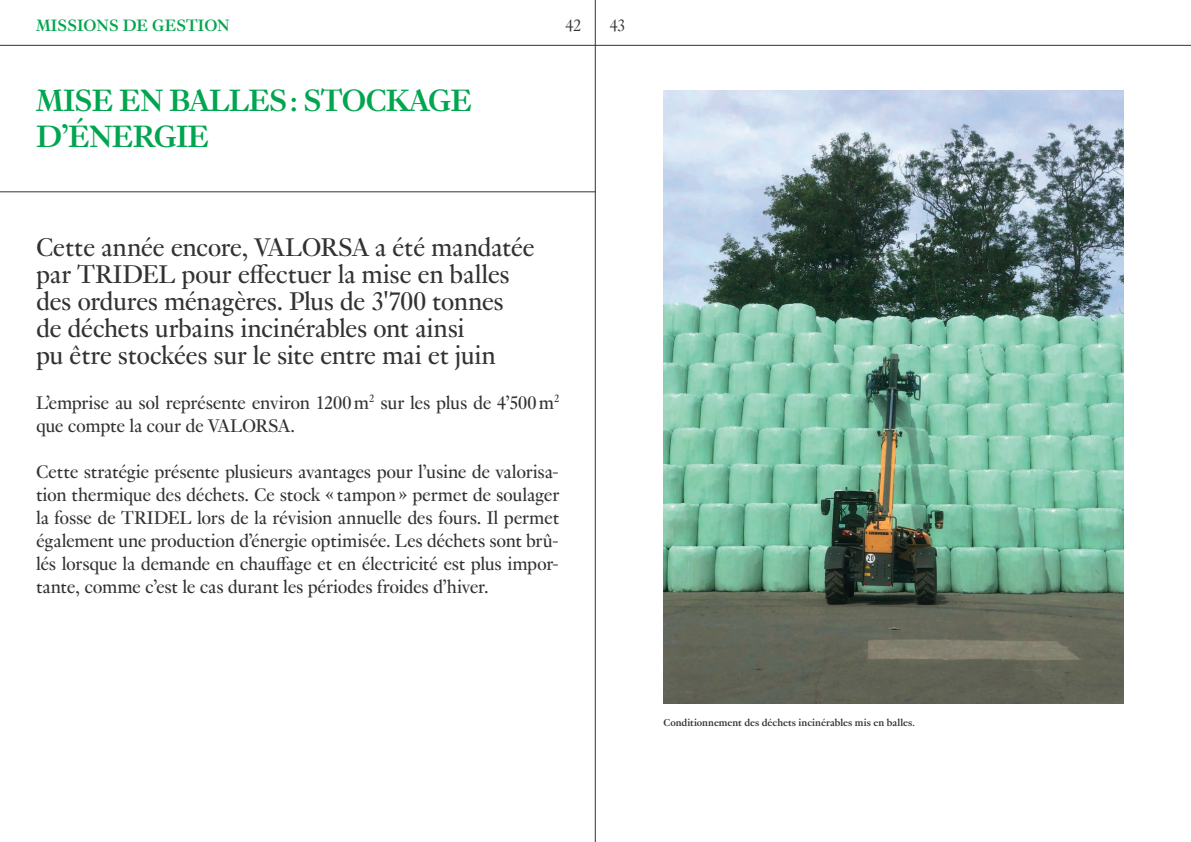
<style>
.page{position:relative;width:1191px;height:842px;background:#fff}
.page>*{position:absolute;margin:0;border:0;box-sizing:border-box;transform-origin:0 0}
.t1{font:700 33.8px/36.1px "Genath";letter-spacing:-.02em;color:#00a54f}
.t2{font:28px/27px "Genath";letter-spacing:-.015em;color:#323232}
.t3{font:20px/23px "Genath";letter-spacing:-.015em;color:#323232}
.t4{font:700 18px "Genath";letter-spacing:.01em;color:#00a54f}
.t5{font:300 18px "Genath";color:#323232}
.t6{font:700 11px "Genath";color:#323232}
</style>
<div class="page">
<hr style="left:0;top:192px;width:595px;height:1px;background:#323232">
<hr style="left:0;top:45px;width:1191px;height:1px;background:#323232">
<hr style="left:595px;top:0;width:1px;height:842px;background:#323232">
<img style="left:663px;top:91px;width:460px;height:612px">
<p class="t4" style="left:36px;top:12px;width:195px">MISSIONS DE GESTION</p>
<h1 class="t1" style="left:36px;top:80px;width:437px">MISE EN BALLES : STOCKAGE<br>D’ÉNERGIE</h1>
<p class="t5" style="left:565px;top:12px;width:17px">42</p>
<p class="t5" style="left:609px;top:12px;width:17px">43</p>
<h2 class="t2" style="left:36px;top:232px;width:500px">Cette année encore, VALORSA a été mandatée par TRIDEL pour effectuer la mise en balles des ordures ménagères. Plus de 3'700 tonnes de déchets urbains incinérables ont ainsi<br>pu être stockées sur le site entre mai et juin</h2>
<p class="t3" style="left:36px;top:390px;width:525px">L’emprise au sol représente environ 1200 m<sup>2</sup> sur les plus de 4’500 m<sup>2 </sup>que compte la cour de VALORSA.</p>
<p class="t3" style="left:36px;top:459px;width:525px;text-align:justify">Cette stratégie présente plusieurs avantages pour l’usine de valorisa&shy;tion thermique des déchets. Ce stock « tampon » permet de soulager la fosse de TRIDEL lors de la révision annuelle des fours. Il permet également une production d’énergie optimisée. Les déchets sont brû&shy;lés lorsque la demande en chauffage et en électricité est plus impor&shy;tante, comme c’est le cas durant les périodes froides d’hiver.</p>
<p class="t6" style="left:663px;top:715px;width:253px">Conditionnement des déchets incinérables mis en balles.</p>
</div>
